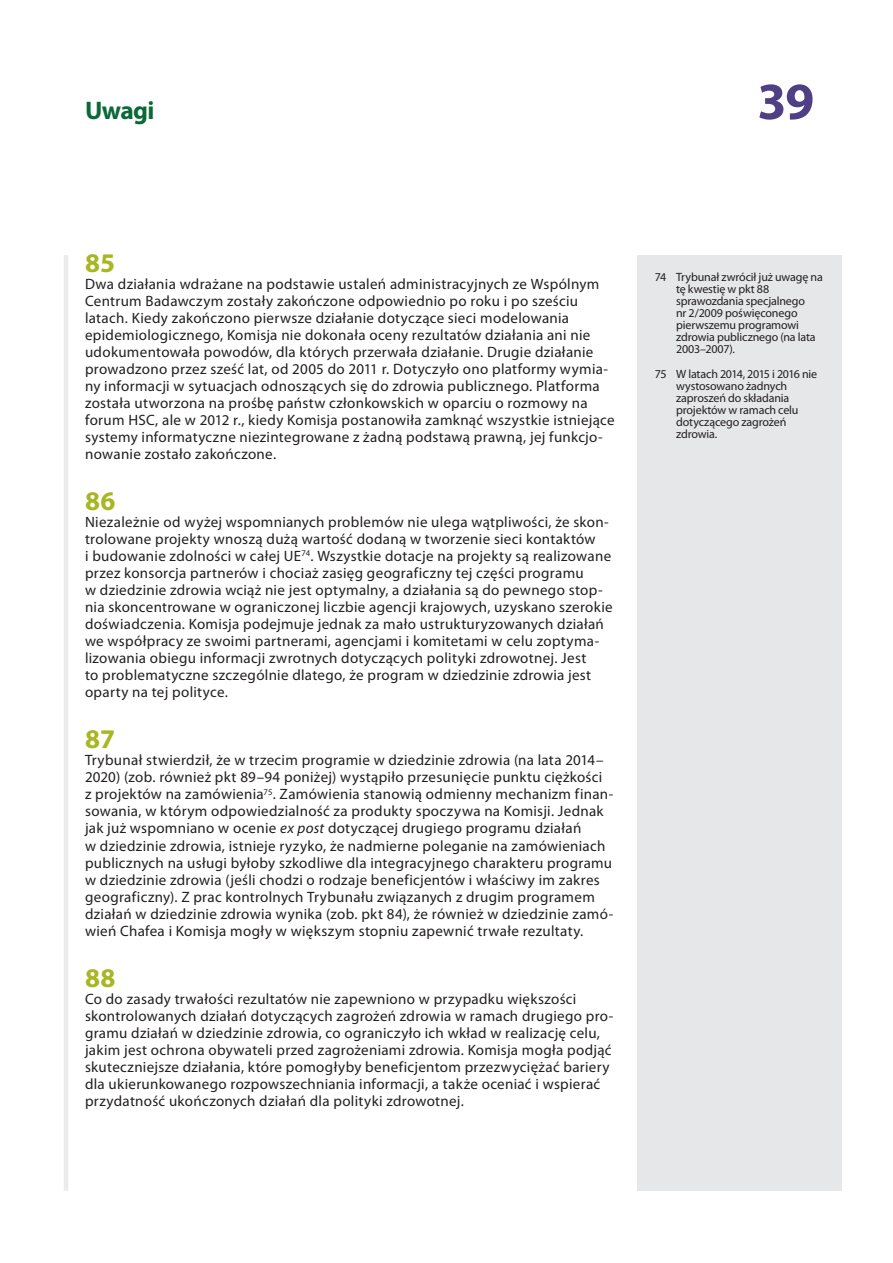
<style>
.page{position:relative;width:893px;height:1263px;background:#fff}
.page>*{position:absolute;margin:0;border:0;box-sizing:border-box;transform-origin:0 0}
.t1{font:700 52.5px "Myriad Pro";color:#4f4085}
.E_05_-_CHAP__1__TEXT{font:700 27px "Myriad Pro";letter-spacing:.015em;color:#a7b621}
.t2{font:700 25.5px "Myriad Pro";letter-spacing:-.025em;color:#0b6938}
.E_05_-_CHAP__1__TEXT-2{font:15px/17px "Myriad Pro";letter-spacing:.02em;color:#231f20}
.E_08_-_CHAP__FOOTNOT{font:12px/12px "Myriad Pro";letter-spacing:-.015em;color:#231f20}
.s1{font-style:italic}
</style>
<div class="page">
<hr style="left:64px;top:255px;width:4px;height:936px;background:#ebebeb">
<div style="left:638px;top:255px;width:204px;height:936px;background:#e6e7e9"></div>
<h3 class="t2" style="left:85px;top:96px;width:71px">Uwagi</h3>
<h1 class="t1" style="left:757px;top:72px;width:58px">39</h1>
<p class="E_05_-_CHAP__1__TEXT" style="left:85px;top:248px;width:32px">85</p>
<p class="E_05_-_CHAP__1__TEXT-2" style="left:85px;top:276px;width:531px">Dwa działania wdrażane na podstawie ustaleń administracyjnych ze Wspólnym Centrum Badawczym zostały zakończone odpowiednio po roku i po sześciu latach. Kiedy zakończono pierwsze działanie dotyczące sieci modelowania epidemiologicznego, Komisja nie dokonała oceny rezultatów działania ani nie udokumentowała powodów, dla których przerwała działanie. Drugie działanie prowadzono przez sześć lat, od 2005 do 2011 r. Dotyczyło ono platformy wymia&shy;ny informacji w sytuacjach odnoszących się do zdrowia publicznego. Platforma została utworzona na prośbę państw członkowskich w oparciu o rozmowy na forum HSC, ale w 2012 r., kiedy Komisja postanowiła zamknąć wszystkie istniejące systemy informatyczne niezintegrowane z żadną podstawą prawną, jej funkcjo&shy;nowanie zostało zakończone.</p>
<p class="E_05_-_CHAP__1__TEXT" style="left:85px;top:486px;width:32px">86</p>
<p class="E_05_-_CHAP__1__TEXT-2" style="left:85px;top:514px;width:529px">Niezależnie od wyżej wspomnianych problemów nie ulega wątpliwości, że skon&shy;trolowane projekty wnoszą dużą wartość dodaną w tworzenie sieci kontaktów<br>i budowanie zdolności w całej UE<sup>74</sup>. Wszystkie dotacje na projekty są realizowane przez konsorcja partnerów i chociaż zasięg geograficzny tej części programu<br>w dziedzinie zdrowia wciąż nie jest optymalny, a działania są do pewnego stop&shy;nia skoncentrowane w ograniczonej liczbie agencji krajowych, uzyskano szerokie doświadczenia. Komisja podejmuje jednak za mało ustrukturyzowanych działań we współpracy ze swoimi partnerami, agencjami i komitetami w celu zoptyma&shy;lizowania obiegu informacji zwrotnych dotyczących polityki zdrowotnej. Jest<br>to problematyczne szczególnie dlatego, że program w dziedzinie zdrowia jest oparty na tej polityce.</p>
<p class="E_05_-_CHAP__1__TEXT" style="left:85px;top:724px;width:31px">87</p>
<p class="E_05_-_CHAP__1__TEXT-2" style="left:85px;top:752px;width:530px">Trybunał stwierdził, że w trzecim programie w dziedzinie zdrowia (na lata 2014– 2020) (zob. również pkt 89–94 poniżej) wystąpiło przesunięcie punktu ciężkości<br>z projektów na zamówienia<sup>75</sup>. Zamówienia stanowią odmienny mechanizm finan&shy;sowania, w którym odpowiedzialność za produkty spoczywa na Komisji. Jednak jak już wspomniano w ocenie <span class="s1">ex post</span> dotyczącej drugiego programu działań<br>w dziedzinie zdrowia, istnieje ryzyko, że nadmierne poleganie na zamówieniach publicznych na usługi byłoby szkodliwe dla integracyjnego charakteru programu w dziedzinie zdrowia (jeśli chodzi o rodzaje beneficjentów i właściwy im zakres geograficzny). Z prac kontrolnych Trybunału związanych z drugim programem działań w dziedzinie zdrowia wynika (zob. pkt 84), że również w dziedzinie zamó&shy;wień Chafea i Komisja mogły w większym stopniu zapewnić trwałe rezultaty.</p>
<p class="E_05_-_CHAP__1__TEXT" style="left:85px;top:962px;width:32px">88</p>
<p class="E_05_-_CHAP__1__TEXT-2" style="left:85px;top:990px;width:530px">Co do zasady trwałości rezultatów nie zapewniono w przypadku większości skontrolowanych działań dotyczących zagrożeń zdrowia w ramach drugiego pro&shy;gramu działań w dziedzinie zdrowia, co ograniczyło ich wkład w realizację celu, jakim jest ochrona obywateli przed zagrożeniami zdrowia. Komisja mogła podjąć skuteczniejsze działania, które pomogłyby beneficjentom przezwyciężać bariery dla ukierunkowanego rozpowszechniania informacji, a także oceniać i wspierać przydatność ukończonych działań dla polityki zdrowotnej.</p>
<p class="E_08_-_CHAP__FOOTNOT" style="left:676px;top:271px;width:148px;text-indent:-21px">74 Trybunał zwrócił już uwagę na tę kwestię w pkt 88 sprawozdania specjalnego<br>nr 2/2009 poświęconego pierwszemu programowi zdrowia publicznego (na lata<br>2003–2007).</p>
<p class="E_08_-_CHAP__FOOTNOT" style="left:676px;top:368px;width:143px;text-indent:-21px">75 W latach 2014, 2015 i 2016 nie wystosowano żadnych zaproszeń do składania projektów w ramach celu dotyczącego zagrożeń zdrowia.</p>
</div>
